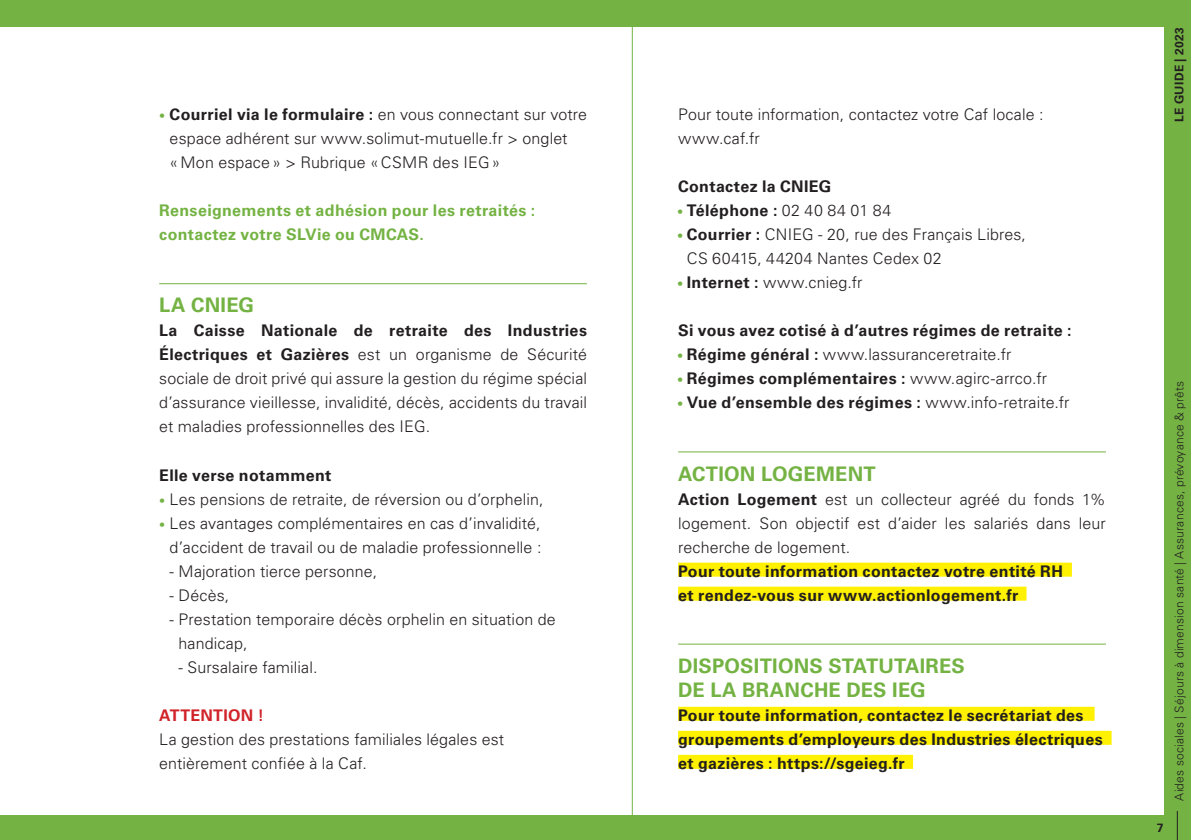
<style>
.page{position:relative;width:1191px;height:840px;background:#fff}
.page>*{position:absolute;margin:0;border:0;box-sizing:border-box;transform-origin:0 0}
._10_pt_Headlines_Cop{font:700 20px/24px "Univers LT Std";letter-spacing:.01em;color:#74b343}
._8_pt_Small_Text{font:300 16px/24px "Univers LT Std";letter-spacing:.01em;color:#231f20}
._8_pt_Small_Text-2{font:700 16px "Univers LT Std";letter-spacing:.02em;color:#231f20}
._8_pt_Small_Text-3{font:700 16px/24px "Univers LT Std";letter-spacing:.02em;color:#74b343}
._8_pt_Small_Text-4{font:700 16px "Univers LT Std";letter-spacing:.02em;color:#d1232a}
.t1{font:300 12px "Univers LT Std";letter-spacing:.02em;color:#231f20}
.t2{font:700 12px "Univers LT Std";letter-spacing:.025em;color:#231f20}
.s1{font-size:12px;color:#74b343}
.s2{font-weight:700}
.s3{font-weight:300}
.s4{font-weight:700;font-size:12px;color:#74b343}
</style>
<div class="page">
<div style="left:0;top:0;width:1191px;height:839px;background:#74b343"></div>
<div style="left:0;top:27px;width:1163px;height:787px;background:#fff"></div>
<svg style="left:1176px;top:811px;width:1px;height:28px"></svg>
<hr style="left:159px;top:283px;width:428px;height:1px;background:#74b343">
<hr style="left:678px;top:451px;width:428px;height:1px;background:#74b343">
<div style="left:678px;top:562px;width:393px;height:14px;background:#fff101"></div>
<div style="left:678px;top:586px;width:348px;height:14px;background:#fff101"></div>
<hr style="left:678px;top:643px;width:428px;height:1px;background:#74b343">
<div style="left:678px;top:706px;width:416px;height:14px;background:#fff101"></div>
<div style="left:678px;top:730px;width:433px;height:14px;background:#fff101"></div>
<div style="left:678px;top:754px;width:235px;height:14px;background:#fff101"></div>
<hr style="left:632px;top:0;width:1px;height:839px;background:#74b343">
<p class="_8_pt_Small_Text" style="left:170px;top:102px;width:419px;text-indent:-10px"><span class="s1">•</span> <span class="s2">Courriel via le formulaire :</span> en vous connectant sur votre espace adhérent sur www.solimut-mutuelle.fr &gt; onglet «Mon espace» &gt; Rubrique «CSMR des IEG»</p>
<p class="_8_pt_Small_Text-3" style="left:159px;top:198px;width:378px">Renseignements et adhésion pour les retraités : contactez votre SLVie ou CMCAS.</p>
<p class="_10_pt_Headlines_Cop" style="left:159px;top:293px;width:96px">LA CNIEG</p>
<p class="_8_pt_Small_Text" style="left:159px;top:318px;width:429px;text-align:justify"><span class="s2">La Caisse Nationale de retraite des Industries Électriques et Gazières</span> est un organisme de Sécurité sociale de droit privé qui assure la gestion du régime spécial d’assurance vieillesse, invalidité, décès, accidents du travail et maladies professionnelles des IEG.</p>
<p class="_8_pt_Small_Text-2" style="left:159px;top:465px;width:174px">Elle verse notamment</p>
<p class="_8_pt_Small_Text" style="left:159px;top:486px;width:386px"><span class="s1">•</span> Les pensions de retraite, de réversion ou d’orphelin,</p>
<p class="_8_pt_Small_Text" style="left:159px;top:510px;width:384px;text-align:right"><span class="s1">•</span> Les avantages complémentaires en cas d’invalidité, d’accident de travail ou de maladie professionnelle :</p>
<p class="_8_pt_Small_Text" style="left:170px;top:558px;width:209px">- Majoration tierce personne,</p>
<p class="_8_pt_Small_Text" style="left:170px;top:582px;width:61px">- Décès,</p>
<p class="_8_pt_Small_Text" style="left:178px;top:606px;width:379px;text-indent:-9px">- Prestation temporaire décès orphelin en situation de handicap,</p>
<p class="_8_pt_Small_Text" style="left:178px;top:654px;width:140px">- Sursalaire familial.</p>
<p class="_8_pt_Small_Text-4" style="left:159px;top:705px;width:106px">ATTENTION !</p>
<p class="_8_pt_Small_Text" style="left:159px;top:726px;width:346px">La gestion des prestations familiales légales est entièrement confiée à la Caf.</p>
<p class="_8_pt_Small_Text" style="left:678px;top:102px;width:367px">Pour toute information, contactez votre Caf locale : www.caf.fr</p>
<p class="_8_pt_Small_Text-2" style="left:678px;top:177px;width:155px">Contactez la CNIEG</p>
<p class="_8_pt_Small_Text-2" style="left:678px;top:201px;width:215px"><span class="s1">•</span> Téléphone : <span class="s3">02 40 84 01 84</span></p>
<p class="_8_pt_Small_Text" style="left:687px;top:222px;width:341px;text-indent:-9px"><span class="s4">•</span> <span class="s2">Courrier :</span> CNIEG - 20, rue des Français Libres,<br>CS 60415, 44204 Nantes Cedex 02</p>
<p class="_8_pt_Small_Text" style="left:678px;top:270px;width:186px"><span class="s4">•</span> <span class="s2">Internet :</span> www.cnieg.fr</p>
<p class="_8_pt_Small_Text-2" style="left:678px;top:321px;width:395px">Si vous avez cotisé à d’autres régimes de retraite :</p>
<p class="_8_pt_Small_Text" style="left:678px;top:342px;width:335px"><span class="s4">•</span> <span class="s2">Régime général :</span> www.lassuranceretraite.fr</p>
<p class="_8_pt_Small_Text-2" style="left:678px;top:369px;width:370px"><span class="s1">•</span> Régimes complémentaires : <span class="s3">www.agirc-arrco.fr</span></p>
<p class="_8_pt_Small_Text-2" style="left:678px;top:393px;width:393px"><span class="s1">•</span> Vue d’ensemble des régimes : <span class="s3">www.info-retraite.fr</span></p>
<p class="_10_pt_Headlines_Cop" style="left:678px;top:461px;width:199px">ACTION LOGEMENT</p>
<p class="_8_pt_Small_Text" style="left:678px;top:486px;width:429px;text-align:justify"><span class="s2">Action Logement</span> est un collecteur agréé du fonds 1% logement. Son objectif est d’aider les salariés dans leur recherche de logement.</p>
<p class="_8_pt_Small_Text-2" style="left:678px;top:561px;width:386px">Pour toute information contactez votre entité RH</p>
<p class="_8_pt_Small_Text-2" style="left:678px;top:585px;width:342px">et rendez-vous sur www.actionlogement.fr</p>
<p class="_10_pt_Headlines_Cop" style="left:678px;top:653px;width:288px">DISPOSITIONS STATUTAIRES<br>DE LA BRANCHE DES IEG</p>
<p class="_8_pt_Small_Text-2" style="left:678px;top:705px;width:407px">Pour toute information, contactez le secrétariat des</p>
<p class="_8_pt_Small_Text-2" style="left:678px;top:729px;width:426px">groupements d’employeurs des Industries électriques</p>
<p class="_8_pt_Small_Text-2" style="left:678px;top:753px;width:228px">et gazières : https://sgeieg.fr</p>
<p class="t2" style="left:1172px;top:122px;width:96px;rotate:-90deg">LE GUIDE | 2023</p>
<p class="t2" style="left:1156px;top:820px;width:8px">7</p>
<p class="t1" style="left:1172px;top:800px;width:421px;rotate:-90deg">Aides sociales | Séjours à dimension santé | Assurances, prévoyance &amp; prêts</p>
</div>
